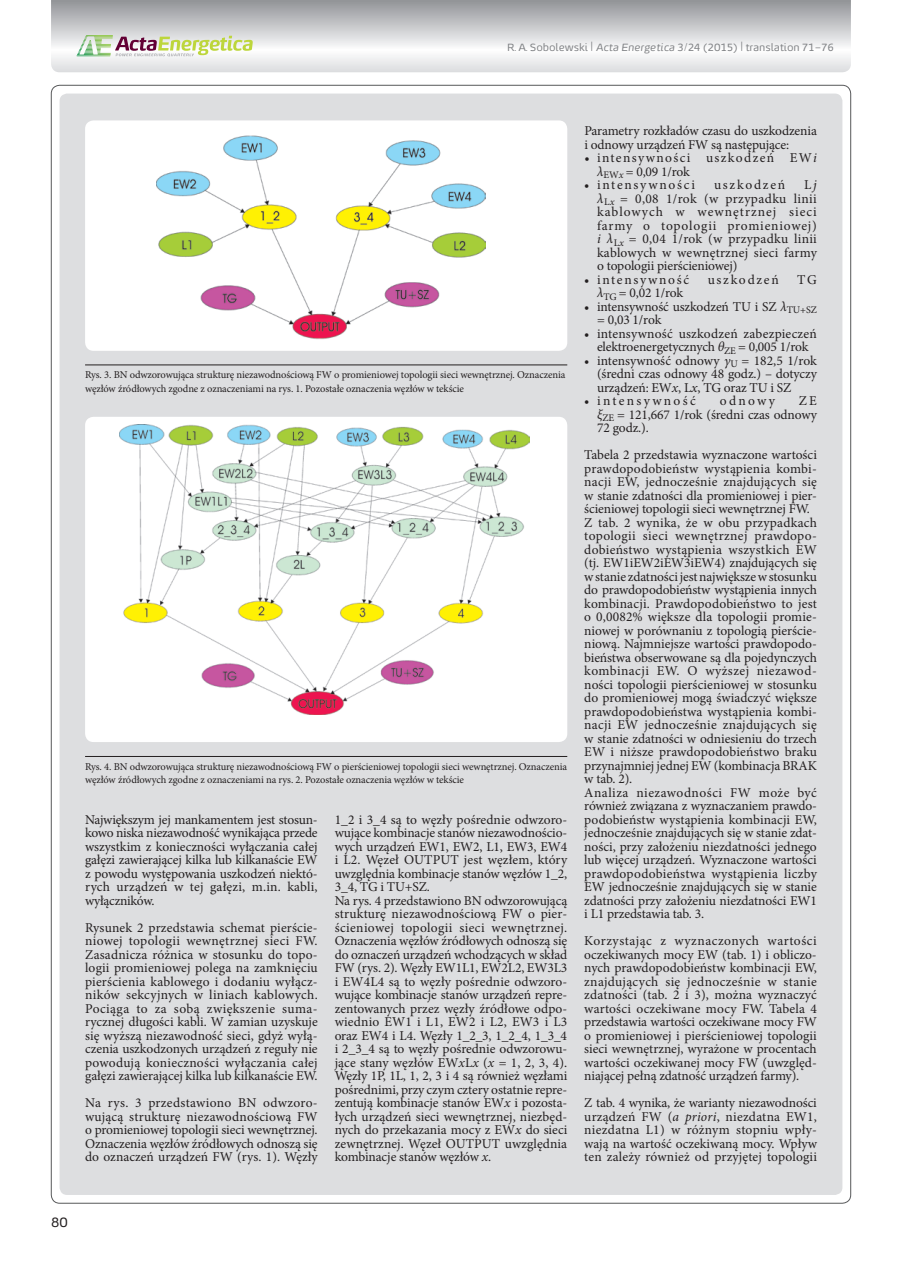
<style>
.page{position:relative;width:902px;height:1263px;background:#fff}
.page>*{position:absolute;margin:0;border:0;box-sizing:border-box;transform-origin:0 0}
.t1{font:13.5px/13.5px "Minion Pro";letter-spacing:-.005em;color:#231f20;text-align:justify}
.t2{font:13.5px/13.5px "Minion Pro";letter-spacing:.1em;color:#231f20}
.t3{font:13.5px "Minion Pro";letter-spacing:.13em;color:#231f20}
.t4{font:13.5px "Minion Pro";letter-spacing:.125em;color:#231f20}
.t5{font:13.5px "Minion Pro";letter-spacing:.17em;color:#231f20}
.t6{font:13.5px "Energa";color:#231f20}
.t7{font:10.5px/13.5px "Minion Pro";letter-spacing:-.01em;color:#231f20}
.t8{font:10.5px "Energa";letter-spacing:-.01em;color:#808285}
.s1{font-size:13.5px}
.s2{font-style:italic}
</style>
<div class="page">
<div style="left:60px;top:94px;width:782px;height:1101px;background:#dddee0;border-radius:8px"></div>
<svg style="left:51px;top:0;width:799px;height:72px"></svg>
<svg style="left:76px;top:35px;width:177px;height:21px"></svg>
<div style="left:85px;top:120px;width:482px;height:231px;background:#fff;border-radius:9px"></div>
<div style="left:85px;top:417px;width:482px;height:325px;background:#fff;border-radius:9px"></div>
<hr style="left:85px;top:365px;width:482px;height:1px;background:#231f20">
<hr style="left:85px;top:756px;width:482px;height:1px;background:#231f20">
<img style="left:156px;top:135px;width:329px;height:204px">
<img style="left:119px;top:425px;width:411px;height:289px">
<p class="t8" style="left:507px;top:41px;width:328px">R. A. Sobolewski <span class="s1">|</span> <span class="s2">Acta Energetica</span> 3/24 (2015) <span class="s1">|</span> translation 71–76</p>
<p class="t7" style="left:85px;top:368px;width:481px">Rys. 3. BN odwzorowująca strukturę niezawodnościową FW o promieniowej topologii sieci wewnętrznej. Oznaczenia węzłów źródłowych zgodne z oznaczeniami na rys. 1. Pozostałe oznaczenia węzłów w tekście</p>
<p class="t7" style="left:85px;top:759px;width:483px">Rys. 4. BN odwzorowująca strukturę niezawodnościową FW o pierścieniowej topologii sieci wewnętrznej. Oznaczenia węzłów źródłowych zgodne z oznaczeniami na rys. 2. Pozostałe oznaczenia węzłów w tekście</p>
<p class="t1" style="left:85px;top:813px;width:234px">Największym jej mankamentem jest stosun&shy;kowo niska niezawodność wynikająca przede wszystkim z konieczności wyłączania całej gałęzi zawierającej kilka lub kilkanaście EW z powodu występowania uszkodzeń niektó&shy;rych urządzeń w tej gałęzi, m.in. kabli, wyłączników.</p>
<p class="t1" style="left:85px;top:921px;width:234px">Rysunek 2 przedstawia schemat pierście&shy;niowej topologii wewnętrznej sieci FW.<br>Zasadnicza różnica w stosunku do topo&shy;logii promieniowej polega na zamknięciu pierścienia kablowego i dodaniu wyłącz&shy;ników sekcyjnych w liniach kablowych.<br>Pociąga to za sobą zwiększenie suma&shy;rycznej długości kabli. W zamian uzyskuje się wyższą niezawodność sieci, gdyż wyłą&shy;czenia uszkodzonych urządzeń z reguły nie powodują konieczności wyłączania całej gałęzi zawierającej kilka lub kilkanaście EW.</p>
<p class="t1" style="left:85px;top:1096px;width:234px">Na rys. 3 przedstawiono BN odwzoro&shy;wującą strukturę niezawodnościową FW o promieniowej topologii sieci wewnętrznej.<br>Oznaczenia węzłów źródłowych odnoszą się do oznaczeń urządzeń FW (rys. 1). Węzły</p>
<p class="t1" style="left:335px;top:813px;width:234px;text-align:left">1_2 i 3_4 są to węzły pośrednie odwzoro&shy;wujące kombinacje stanów niezawodnościo&shy;wych urządzeń EW1, EW2, L1, EW3, EW4 i L2. Węzeł OUTPUT jest węzłem, który uwzględnia kombinacje stanów węzłów 1_2, 3_4, TG i TU+SZ.<br>Na rys. 4 przedstawiono BN odwzorowującą strukturę niezawodnościową FW o pier&shy;ścieniowej topologii sieci wewnętrznej.<br>Oznaczenia węzłów źródłowych odnoszą się do oznaczeń urządzeń wchodzących w skład FW (rys. 2). Węzły EW1L1, EW2L2, EW3L3 i EW4L4 są to węzły pośrednie odwzoro&shy;wujące kombinacje stanów urządzeń repre&shy;zentowanych przez węzły źródłowe odpo&shy;wiednio EW1 i L1, EW2 i L2, EW3 i L3 oraz EW4 i L4. Węzły 1_2_3, 1_2_4, 1_3_4 i 2_3_4 są to węzły pośrednie odwzorowu&shy;jące stany węzłów EW<span class="s2">x</span>L<span class="s2">x</span> (<span class="s2">x</span> = 1, 2, 3, 4).<br>Węzły 1P, 1L, 1, 2, 3 i 4 są również węzłami pośrednimi, przy czym cztery ostatnie repre&shy;zentują kombinacje stanów EW<span class="s2">x</span> i pozosta&shy;łych urządzeń sieci wewnętrznej, niezbęd&shy;nych do przekazania mocy z EW<span class="s2">x</span> do sieci zewnętrznej. Węzeł OUTPUT uwzględnia kombinacje stanów węzłów <span class="s2">x</span>.</p>
<p class="t1" style="left:584px;top:124px;width:234px">Parametry rozkładów czasu do uszkodzenia i odnowy urządzeń FW są następujące:</p>
<p class="t2" style="left:597px;top:151px;width:221px;text-indent:-13px">• intensywności uszkodzeń EW<span class="s2">i λ</span><sub>EW</sub><sub>x</sub> = 0,09 1/rok</p>
<p class="t3" style="left:584px;top:176px;width:112px">• intensywności</p>
<p class="t3" style="left:714px;top:176px;width:73px">uszkodzeń</p>
<p class="t1" style="left:597px;top:178px;width:221px;text-indent:207px">L<span class="s2">j λ</span><sub>L</sub><sub>x</sub> = 0,08 1/rok (w przypadku linii kablowych w wewnętrznej sieci farmy o topologii promieniowej) <span class="s2">i λ</span><sub>L</sub><sub>x</sub> = 0,04 1/rok (w przypadku linii kablowych w wewnętrznej sieci farmy o topologii pierścieniowej)</p>
<p class="t4" style="left:584px;top:270px;width:106px">• intensywność</p>
<p class="t4" style="left:707px;top:270px;width:72px">uszkodzeń</p>
<p class="t1" style="left:797px;top:273px;width:21px">TG</p>
<p class="t1" style="left:597px;top:286px;width:88px"><span class="s2">λ</span><sub>TG</sub> = 0,02 1/rok</p>
<p class="t1" style="left:597px;top:300px;width:221px;text-indent:-13px">• intensywność uszkodzeń TU i SZ <span class="s2">λ</span><sub>TU+SZ </sub>= 0,03 1/rok</p>
<p class="t1" style="left:584px;top:327px;width:234px;text-align:center">• intensywność uszkodzeń zabezpieczeń elektroenergetycznych <span class="s2">θ</span><sub>ZE</sub> = 0,005 1/rok</p>
<p class="t1" style="left:597px;top:354px;width:221px;text-indent:-13px">• intensywność odnowy <span class="s2">γ</span><sub>U</sub> = 182,5 1/rok (średni czas odnowy 48 godz.) – dotyczy urządzeń: EW<span class="s2">x</span>, L<span class="s2">x</span>, TG oraz TU i SZ</p>
<p class="t5" style="left:584px;top:392px;width:113px">• intensywność</p>
<p class="t1" style="left:719px;top:394px;width:57px">odnowy</p>
<p class="t1" style="left:597px;top:394px;width:221px;text-indent:202px">ZE <span class="s2">ξ</span><sub>ZE</sub> = 121,667 1/rok (średni czas odnowy 72 godz.).</p>
<p class="t1" style="left:584px;top:448px;width:234px;text-align:left">Tabela 2 przedstawia wyznaczone wartości prawdopodobieństw wystąpienia kombi&shy;nacji EW, jednocześnie znajdujących się w stanie zdatności dla promieniowej i pier&shy;ścieniowej topologii sieci wewnętrznej FW.<br>Z tab. 2 wynika, że w obu przypadkach topologii sieci wewnętrznej prawdopo&shy;dobieństwo wystąpienia wszystkich EW (tj. EW1iEW2iEW3iEW4) znajdujących się w stanie zdatności jest największe w stosunku do prawdopodobieństw wystąpienia innych kombinacji. Prawdopodobieństwo to jest o 0,0082% większe dla topologii promie&shy;niowej w porównaniu z topologią pierście&shy;niową. Najmniejsze wartości prawdopodo&shy;bieństwa obserwowane są dla pojedynczych kombinacji EW. O wyższej niezawod&shy;ności topologii pierścieniowej w stosunku do promieniowej mogą świadczyć większe prawdopodobieństwa wystąpienia kombi&shy;nacji EW jednocześnie znajdujących się w stanie zdatności w odniesieniu do trzech EW i niższe prawdopodobieństwo braku przynajmniej jednej EW (kombinacja BRAK w tab. 2).<br>Analiza niezawodności FW może być również związana z wyznaczaniem prawdo&shy;podobieństw wystąpienia kombinacji EW, jednocześnie znajdujących się w stanie zdat&shy;ności, przy założeniu niezdatności jednego lub więcej urządzeń. Wyznaczone wartości prawdopodobieństwa wystąpienia liczby EW jednocześnie znajdujących się w stanie zdatności przy założeniu niezdatności EW1 i L1 przedstawia tab. 3.</p>
<p class="t1" style="left:584px;top:934px;width:234px">Korzystając z wyznaczonych wartości oczekiwanych mocy EW (tab. 1) i obliczo&shy;nych prawdopodobieństw kombinacji EW, znajdujących się jednocześnie w stanie zdatności (tab. 2 i 3), można wyznaczyć wartości oczekiwane mocy FW. Tabela 4 przedstawia wartości oczekiwane mocy FW o promieniowej i pierścieniowej topologii sieci wewnętrznej, wyrażone w procentach wartości oczekiwanej mocy FW (uwzględ&shy;niającej pełną zdatność urządzeń farmy).</p>
<p class="t1" style="left:584px;top:1096px;width:234px">Z tab. 4 wynika, że warianty niezawodności urządzeń FW (<span class="s2">a priori</span>, niezdatna EW1, niezdatna L1) w różnym stopniu wpły&shy;wają na wartość oczekiwaną mocy. Wpływ ten zależy również od przyjętej topologii</p>
<p class="t6" style="left:51px;top:1213px;width:18px">80</p>
</div>
